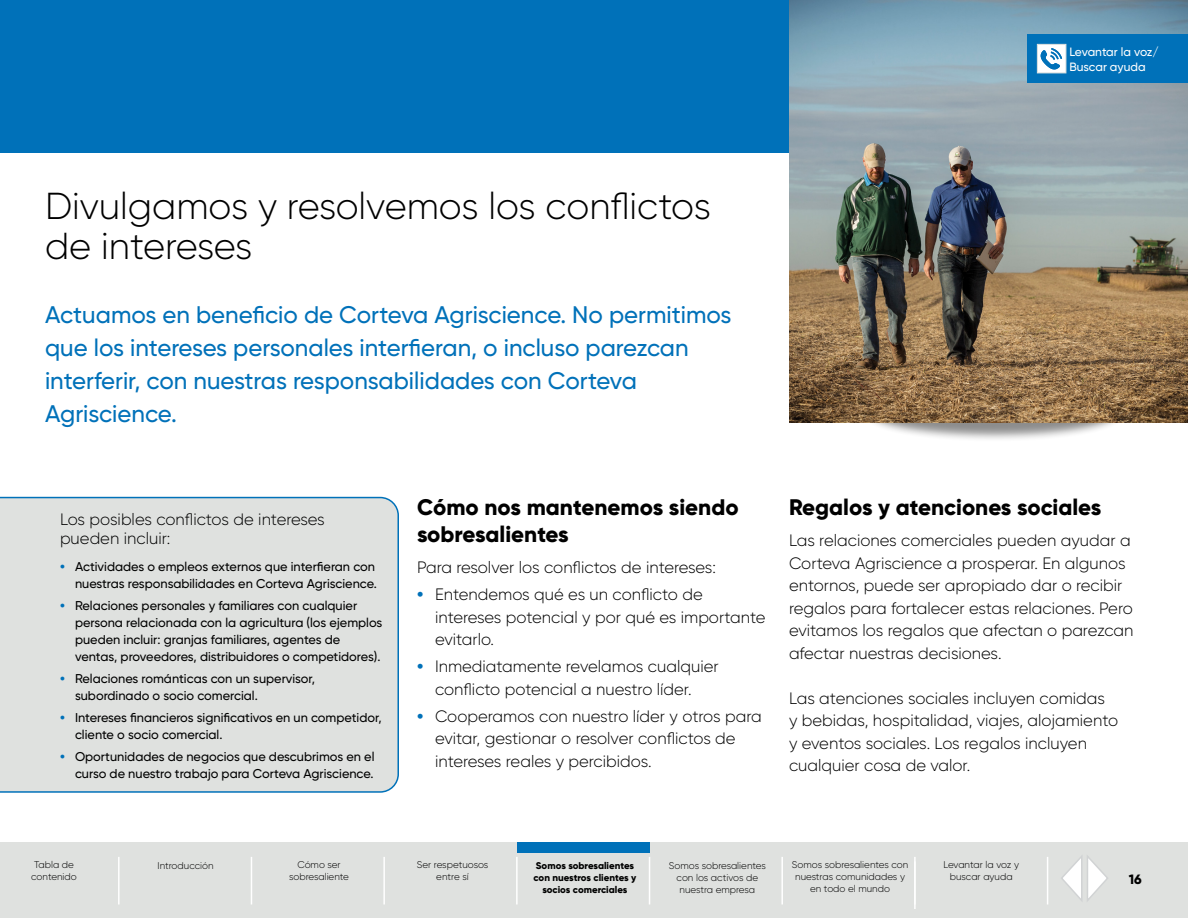
<style>
.page{position:relative;width:1188px;height:918px;background:#fff}
.page>*{position:absolute;margin:0;border:0;box-sizing:border-box;transform-origin:0 0}
.ch_ttl{font:300 37.5px/40.5px "Gilroy";color:#000}
.op_tx_blue{font:500 24px/33px "Gilroy";color:#0071b9}
.ha{font:800 22.5px/27px "Gilroy";color:#000}
.tx{font:300 16.5px/22.5px "Gilroy";color:#000}
.blue_bullet{font:300 16.5px/22.5px "Gilroy";color:#000}
.sb_title{font:300 16.5px/19.5px "Gilroy";color:#000}
.t1{font:800 13.5px "Gilroy";color:#000}
.sidebar_bullet_blue{font:500 12.75px/17.2px "Gilroy";color:#000}
.t2{font:500 12px "Gilroy";letter-spacing:-.02em;color:#fff}
.t3{font:500 12px "Gilroy";color:#fff}
.t4{font:300 9.75px/12px "Gilroy";color:#000;text-align:center}
.t5{font:800 9.75px/12px "Gilroy";color:#000;text-align:center}
.s1{font-weight:800;color:#0071b9}
</style>
<div class="page">
<div style="left:0;top:842px;width:1188px;height:76px;background:#dfe1df"></div>
<hr style="left:118px;top:857px;width:2px;height:47px;background:#fff">
<hr style="left:914px;top:857px;width:2px;height:47px;background:#fff">
<hr style="left:781px;top:857px;width:2px;height:47px;background:#fff">
<hr style="left:649px;top:857px;width:1px;height:47px;background:#fff">
<hr style="left:516px;top:857px;width:2px;height:47px;background:#fff">
<hr style="left:383px;top:857px;width:2px;height:47px;background:#fff">
<hr style="left:251px;top:857px;width:1px;height:47px;background:#fff">
<hr style="left:1047px;top:857px;width:1px;height:47px;background:#fff">
<svg style="left:1061px;top:855px;width:47px;height:46px"></svg>
<div style="left:0;top:0;width:1188px;height:153px;background:#0071b9"></div>
<div style="left:864px;top:383px;width:260px;height:59px;background:#000;opacity:.45"></div>
<img style="left:789px;top:0;width:399px;height:423px">
<div style="left:518px;top:842px;width:132px;height:11px;background:#0071b9"></div>
<div style="left:0;top:497px;width:399px;height:296px;background:#dfe1df"></div>
<hr style="left:914px;top:861px;width:2px;height:48px;background:#fff">
<div style="left:1028px;top:35px;width:160px;height:48px;background:#0071b9"></div>
<div style="left:1037px;top:44px;width:29px;height:29px;background:#fff;border:1px solid #dfe1df"></div>
<svg style="left:1041px;top:48px;width:21px;height:21px"></svg>
<p class="t2" style="left:1069px;top:44px;width:91px">Levantar la voz/</p>
<p class="t3" style="left:1069px;top:59px;width:78px">Buscar ayuda</p>
<p class="ch_ttl" style="left:45px;top:185px;width:668px">Divulgamos y resolvemos los conflictos de intereses</p>
<p class="op_tx_blue" style="left:45px;top:298px;width:688px">Actuamos en beneficio de Corteva Agriscience. No permitimos que los intereses personales interfieran, o incluso parezcan interferir, con nuestras responsabilidades con Corteva Agriscience.</p>
<p class="sb_title" style="left:60px;top:509px;width:266px">Los posibles conflictos de intereses pueden incluir:</p>
<p class="sidebar_bullet_blue" style="left:60px;top:558px;width:318px;text-align:right"><span class="s1">•</span> Actividades o empleos externos que interfieran con nuestras responsabilidades en Corteva Agriscience.</p>
<p class="sidebar_bullet_blue" style="left:75px;top:597px;width:309px;text-indent:-15px"><span class="s1">•</span> Relaciones personales y familiares con cualquier persona relacionada con la agricultura (los ejemplos pueden incluir: granjas familiares, agentes de ventas, proveedores, distribuidores o competidores).</p>
<p class="sidebar_bullet_blue" style="left:75px;top:670px;width:242px;text-indent:-15px"><span class="s1">•</span> Relaciones románticas con un supervisor, subordinado o socio comercial.</p>
<p class="sidebar_bullet_blue" style="left:75px;top:709px;width:308px;text-indent:-15px"><span class="s1">•</span> Intereses financieros significativos en un competidor, cliente o socio comercial.</p>
<p class="sidebar_bullet_blue" style="left:60px;top:748px;width:316px;text-align:right"><span class="s1">•</span> Oportunidades de negocios que descubrimos en el curso de nuestro trabajo para Corteva Agriscience.</p>
<p class="ha" style="left:417px;top:493px;width:323px">Cómo nos mantenemos siendo sobresalientes</p>
<p class="tx" style="left:417px;top:556px;width:300px">Para resolver los conflictos de intereses:</p>
<p class="blue_bullet" style="left:435px;top:583px;width:332px;text-indent:-18px"><span class="s1">•</span> Entendemos qué es un conflicto de intereses potencial y por qué es importante evitarlo.</p>
<p class="blue_bullet" style="left:417px;top:655px;width:303px;text-align:center"><span class="s1">•</span> Inmediatamente revelamos cualquier conflicto potencial a nuestro líder.</p>
<p class="blue_bullet" style="left:435px;top:705px;width:328px;text-indent:-18px"><span class="s1">•</span> Cooperamos con nuestro líder y otros para evitar, gestionar o resolver conflictos de intereses reales y percibidos.</p>
<p class="ha" style="left:789px;top:493px;width:314px">Regalos y atenciones sociales</p>
<p class="tx" style="left:789px;top:529px;width:346px">Las relaciones comerciales pueden ayudar a Corteva Agriscience a prosperar. En algunos entornos, puede ser apropiado dar o recibir regalos para fortalecer estas relaciones. Pero evitamos los regalos que afectan o parezcan afectar nuestras decisiones.</p>
<p class="tx" style="left:789px;top:687px;width:331px">Las atenciones sociales incluyen comidas<br>y bebidas, hospitalidad, viajes, alojamiento y eventos sociales. Los regalos incluyen cualquier cosa de valor.</p>
<p class="t4" style="left:31px;top:859px;width:47px">Tabla de contenido</p>
<p class="t4" style="left:289px;top:859px;width:61px">Cómo ser sobresaliente</p>
<p class="t4" style="left:943px;top:859px;width:77px">Levantar la voz y buscar ayuda</p>
<p class="t4" style="left:417px;top:859px;width:73px">Ser respetuosos entre sí</p>
<p class="t5" style="left:534px;top:859px;width:104px">Somos sobresalientes con nuestros clientes y socios comerciales</p>
<p class="t4" style="left:669px;top:859px;width:99px">Somos sobresalientes con los activos de nuestra empresa</p>
<p class="t4" style="left:792px;top:859px;width:118px">Somos sobresalientes con nuestras comunidades y en todo el mundo</p>
<p class="t4" style="left:157px;top:859px;width:58px">Introducción</p>
<p class="t1" style="left:1129px;top:871px;width:15px">16</p>
</div>
